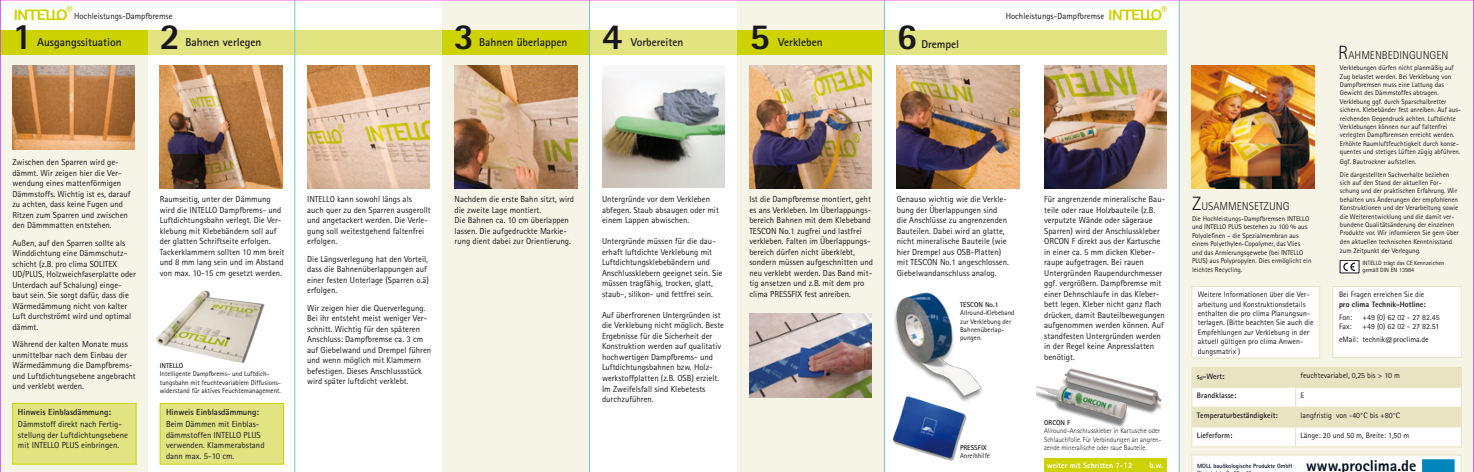
<style>
.page{position:relative;width:1474px;height:472px;background:#fff}
.page>*{position:absolute;margin:0;border:0;box-sizing:border-box;transform-origin:0 0}
.t1{font:800 36.75px "Agfa Rotis Sans Serif";color:#1a171c}
.t2{font:800 15.75px "Agfa Rotis Sans Serif";color:#00101f}
.t3{font:700 11.38px "Agfa Rotis Sans Serif";color:#1a171c}
.t4{font:300 11.38px "Agfa Rotis Sans Serif";color:#1a171c}
.t5{font:8.75px/10.5px "Agfa Rotis Sans Serif";color:#1a171c}
.t6{font:700 8.75px "Agfa Rotis Sans Serif";color:#1a171c}
.t7{font:700 8.75px "Agfa Rotis Sans Serif";color:#fff}
.t8{font:7.88px/9.5px "Agfa Rotis Sans Serif";color:#1a171c}
.t9{font:700 7.88px "Agfa Rotis Sans Serif";color:#1a171c}
.t10{font:800 7.88px "Agfa Rotis Sans Serif";color:#1a171c}
.t11{font:800 7.88px "Agfa Rotis Sans Serif";color:#fff}
.t12{font:7px/8.4px "Agfa Rotis Sans Serif";color:#1a171c}
.t13{font:300 7px/8.4px "Agfa Rotis Sans Serif";color:#1a171c}
.t14{font:700 7px "Agfa Rotis Sans Serif";color:#1a171c}
.t15{font:6.12px/7px "Agfa Rotis Sans Serif";color:#1a171c}
.t16{font:700 6.12px "Agfa Rotis Sans Serif";color:#00101f}
.s1{font-size:19.25px}
</style>
<div class="page">
<img style="left:1px;top:0;width:1472px;height:471px">
<hr style="left:0;top:0;width:1px;height:471px;background:#93f">
<hr style="left:1473px;top:0;width:1px;height:471px;background:#93f">
<p class="t5" style="left:74px;top:11px;width:100px">Hochleistungs-Dampfbremse</p>
<h1 class="t1" style="left:12px;top:13px;width:22px">1</h1>
<h1 class="t1" style="left:160px;top:13px;width:22px">2</h1>
<h1 class="t1" style="left:454px;top:13px;width:22px">3</h1>
<h1 class="t1" style="left:602px;top:13px;width:22px">4</h1>
<h1 class="t1" style="left:749px;top:13px;width:22px">5</h1>
<h1 class="t1" style="left:896px;top:13px;width:22px">6</h1>
<h3 class="t3" style="left:37px;top:35px;width:86px">Ausgangssituation</h3>
<h3 class="t3" style="left:185px;top:35px;width:78px">Bahnen verlegen</h3>
<h3 class="t3" style="left:479px;top:35px;width:90px">Bahnen überlappen</h3>
<h3 class="t3" style="left:921px;top:36px;width:39px">Drempel</h3>
<h3 class="t3" style="left:631px;top:35px;width:54px">Vorbereiten</h3>
<h3 class="t3" style="left:778px;top:35px;width:46px">Verkleben</h3>
<p class="t5" style="left:1005px;top:11px;width:100px">Hochleistungs-Dampfbremse</p>
<p class="t5" style="left:12px;top:156px;width:120px">Zwischen den Sparren wird ge&shy;dämmt. Wir zeigen hier die Ver&shy;wendung eines mattenförmigen<br>Dämmstoffs. Wichtig ist es, darauf zu achten, dass keine Fugen und<br>Ritzen zum Sparren und zwischen den Dämmmatten entstehen.</p>
<p class="t5" style="left:12px;top:237px;width:125px">Außen, auf den Sparren sollte als<br>Winddichtung eine Dämmschutz&shy;schicht (z.B. pro clima SOLITEX<br>UD/PLUS, Holzweichfaserplatte oder<br>Unterdach auf Schalung) einge&shy;baut sein. Sie sorgt dafür, dass die<br>Wärmedämmung nicht von kalter<br>Luft durchströmt wird und optimal dämmt.</p>
<p class="t5" style="left:12px;top:338px;width:125px">Während der kalten Monate muss unmittelbar nach dem Einbau der<br>Wärmedämmung die Dampfbrems&shy;und Luftdichtungsebene angebracht und verklebt werden.</p>
<p class="t6" style="left:18px;top:406px;width:94px">Hinweis Einblasdämmung:</p>
<p class="t5" style="left:18px;top:418px;width:111px">Dämmstoff direkt nach Fertig&shy;stellung der Luftdichtungsebene mit INTELLO PLUS einbringen.</p>
<p class="t5" style="left:160px;top:194px;width:126px">Raumseitig, unter der Dämmung wird die INTELLO Dampfbrems- und Luftdichtungsbahn verlegt. Die Ver&shy;klebung mit Klebebändern soll auf der glatten Schriftseite erfolgen.<br>Tackerklammern sollten 10 mm breit und 8 mm lang sein und im Abstand von max. 10-15 cm gesetzt werden.</p>
<p class="t5" style="left:307px;top:194px;width:125px">INTELLO kann sowohl längs als<br>auch quer zu den Sparren ausgerollt und angetackert werden. Die Verle&shy;gung soll weitestgehend faltenfrei erfolgen.</p>
<p class="t5" style="left:307px;top:253px;width:123px">Die Längsverlegung hat den Vorteil, dass die Bahnenüberlappungen auf einer festen Unterlage (Sparren o.ä) erfolgen.</p>
<p class="t5" style="left:307px;top:302px;width:126px">Wir zeigen hier die Querverlegung.<br>Bei ihr entsteht meist weniger Ver&shy;schnitt. Wichtig für den späteren Anschluss: Dampfbremse ca. 3 cm auf Giebelwand und Drempel führen und wenn möglich mit Klammern befestigen. Dieses Anschlussstück wird später luftdicht verklebt.</p>
<p class="t14" style="left:160px;top:361px;width:25px">INTELLO</p>
<p class="t12" style="left:160px;top:369px;width:123px">Intelligente Dampfbrems- und Luftdich&shy;tungsbahn mit feuchtevariablem Diffusions&shy;widerstand für aktives Feuchtemanagement.</p>
<p class="t6" style="left:166px;top:406px;width:94px">Hinweis Einblasdämmung:</p>
<p class="t5" style="left:166px;top:418px;width:100px">Beim Dämmen mit Einblas&shy;dämmstoffen INTELLO PLUS verwenden. Klammerabstand dann max. 5-10 cm.</p>
<p class="t5" style="left:454px;top:194px;width:121px">Nachdem die erste Bahn sitzt, wird die zweite Lage montiert.<br>Die Bahnen ca. 10 cm überlappen lassen. Die aufgedruckte Markie&shy;rung dient dabei zur Orientierung.</p>
<p class="t5" style="left:602px;top:194px;width:118px">Untergründe vor dem Verkleben abfegen. Staub absaugen oder mit einem Lappen abwischen.</p>
<p class="t5" style="left:602px;top:236px;width:122px">Untergründe müssen für die dau&shy;erhaft luftdichte Verklebung mit Luftdichtungsklebebändern und Anschlussklebern geeignet sein. Sie müssen tragfähig, trocken, glatt, staub-, silikon- und fettfrei sein.</p>
<p class="t5" style="left:602px;top:309px;width:124px">Auf überfrorenen Untergründen ist die Verklebung nicht möglich. Beste<br>Ergebnisse für die Sicherheit der<br>Konstruktion werden auf qualitativ hochwertigen Dampfbrems- und<br>Luftdichtungsbahnen bzw. Holz&shy;werkstoffplatten (z.B. OSB) erzielt.<br>Im Zweifelsfall sind Klebetests durchzuführen.</p>
<p class="t5" style="left:749px;top:194px;width:125px">Ist die Dampfbremse montiert, geht es ans Verkleben. Im Überlappungs&shy;bereich Bahnen mit dem Klebeband TESCON No.1 zugfrei und lastfrei verkleben. Falten im Überlappungs&shy;bereich dürfen nicht überklebt, sondern müssen aufgeschnitten und neu verklebt werden. Das Band mit&shy;tig ansetzen und z.B. mit dem pro clima PRESSFIX fest anreiben.</p>
<p class="t5" style="left:896px;top:194px;width:114px">Genauso wichtig wie die Verkle&shy;bung der Überlappungen sind die Anschlüsse zu angrenzenden<br>Bauteilen. Dabei wird an glatte, nicht mineralische Bauteile (wie hier Drempel aus OSB-Platten) mit TESCON No.1 angeschlossen.<br>Giebelwandanschluss analog.</p>
<p class="t14" style="left:960px;top:299px;width:40px">TESCON No.1</p>
<p class="t12" style="left:960px;top:308px;width:56px">Allround-Klebeband zur Verklebung der<br>Bahnenüberlap&shy;pungen.</p>
<p class="t14" style="left:960px;top:442px;width:28px">PRESSFIX</p>
<p class="t12" style="left:960px;top:451px;width:31px">Anreibhilfe</p>
<p class="t5" style="left:1044px;top:194px;width:123px">Für angrenzende mineralische Bau&shy;teile oder raue Holzbauteile (z.B. verputzte Wände oder sägeraue<br>Sparren) wird der Anschlusskleber<br>ORCON F direkt aus der Kartusche in einer ca. 5 mm dicken Kleber&shy;raupe aufgetragen. Bei rauen<br>Untergründen Raupendurchmesser ggf. vergrößern. Dampfbremse mit einer Dehnschlaufe in das Kleber&shy;bett legen. Kleber nicht ganz flach drücken, damit Bauteilbewegungen aufgenommen werden können. Auf standfesten Untergründen werden in der Regel keine Anpresslatten benötigt.</p>
<p class="t14" style="left:1044px;top:417px;width:28px">ORCON F</p>
<p class="t13" style="left:1044px;top:426px;width:119px">Allround-Anschlusskleber in Kartusche oder<br>Schlauchfolie. Für Verbindungen an angren&shy;zende mineralische oder raue Bauteile.</p>
<p class="t11" style="left:1047px;top:459px;width:87px">weiter mit Schritten 7-12</p>
<p class="t7" style="left:1149px;top:459px;width:15px">b.w.</p>
<h3 class="t4" style="left:1192px;top:200px;width:99px"><span class="s1">Z</span>USAMMENSETZUNG</h3>
<p class="t12" style="left:1192px;top:214px;width:121px">Die Hochleistungs-Dampfbremsen INTELLO und INTELLO PLUS bestehen zu 100 % aus Polyolefinen – die Spezialmembran aus einem Polyethylen-Copolymer, das Vlies und das Armierungsgewebe (bei INTELLO PLUS) aus Polypropylen. Dies ermöglicht ein leichtes Recycling.</p>
<h3 class="t4" style="left:1338px;top:48px;width:112px"><span class="s1">R</span>AHMENBEDINGUNGEN</h3>
<p class="t12" style="left:1339px;top:63px;width:122px">Verklebungen dürfen nicht planmäßig auf Zug belastet werden. Bei Verklebung von Dampfbremsen muss eine Lattung das Gewicht des Dämmstoffes abtragen.<br>Verklebung ggf. durch Sparschalbretter sichern. Klebebänder fest anreiben. Auf aus&shy;reichenden Gegendruck achten. Luftdichte Verklebungen können nur auf faltenfrei verlegten Dampfbremsen erreicht werden.<br>Erhöhte Raumluftfeuchtigkeit durch konse&shy;quentes und stetiges Lüften zügig abführen.</p>
<p class="t12" style="left:1339px;top:155px;width:111px;line-height:12.8px">Ggf. Bautrockner aufstellen.<br>Die dargestellten Sachverhalte beziehen</p>
<p class="t12" style="left:1339px;top:178px;width:120px">sich auf den Stand der aktuellen For&shy;schung und der praktischen Erfahrung. Wir behalten uns Änderungen der empfohlenen Konstruktionen und der Verarbeitung sowie die Weiterentwicklung und die damit ver&shy;bundene Qualitätsänderung der einzelnen Produkte vor. Wir informieren Sie gern über den aktuellen technischen Kenntnisstand</p>
<p class="t12" style="left:1339px;top:246px;width:82px">zum Zeitpunkt der Verlegung.</p>
<p class="t15" style="left:1362px;top:259px;width:83px">INTELLO trägt das CE Kennzeichen gemäß DIN EN 13984</p>
<p class="t8" style="left:1197px;top:289px;width:117px">Weitere Informationen über die Ver&shy;arbeitung und Konstruktionsdetails enthalten die pro clima Planungsun&shy;terlagen. (Bitte beachten Sie auch die Empfehlungen zur Verklebung in der aktuell gültigen pro clima Anwen&shy;dungsmatrix )</p>
<p class="t8" style="left:1338px;top:289px;width:87px">Bei Fragen erreichen Sie die</p>
<p class="t10" style="left:1338px;top:298px;width:88px">pro clima Technik-Hotline:</p>
<p class="t8" style="left:1338px;top:312px;width:15px">Fon:</p>
<p class="t8" style="left:1362px;top:312px;width:78px">+49 (0) 62 02 - 27 82.45</p>
<p class="t8" style="left:1338px;top:321px;width:14px">Fax:</p>
<p class="t8" style="left:1338px;top:319px;width:102px;line-height:13.1px;text-indent:24px">+49 (0) 62 02 - 27 82.51 eMail: technik@proclima.de</p>
<p class="t9" style="left:1196px;top:370px;width:29px">s<sub>d</sub>-Wert:</p>
<p class="t8" style="left:1300px;top:370px;width:101px">feuchtevariabel, 0,25 bis &gt; 10 m</p>
<p class="t9" style="left:1196px;top:390px;width:41px">Brandklasse:</p>
<p class="t8" style="left:1300px;top:390px;width:5px">E</p>
<p class="t9" style="left:1196px;top:410px;width:82px">Temperaturbeständigkeit:</p>
<p class="t8" style="left:1300px;top:410px;width:101px">langfristig von -40°C bis +80°C</p>
<p class="t9" style="left:1196px;top:430px;width:37px">Lieferform:</p>
<p class="t8" style="left:1300px;top:430px;width:110px">Länge: 20 und 50 m, Breite: 1,50 m</p>
<p class="t16" style="left:1197px;top:461px;width:97px">MOLL bauökologische Produkte GmbH</p>
<h2 class="t2" style="left:1306px;top:455px;width:112px">www.proclima.de</h2>
</div>
